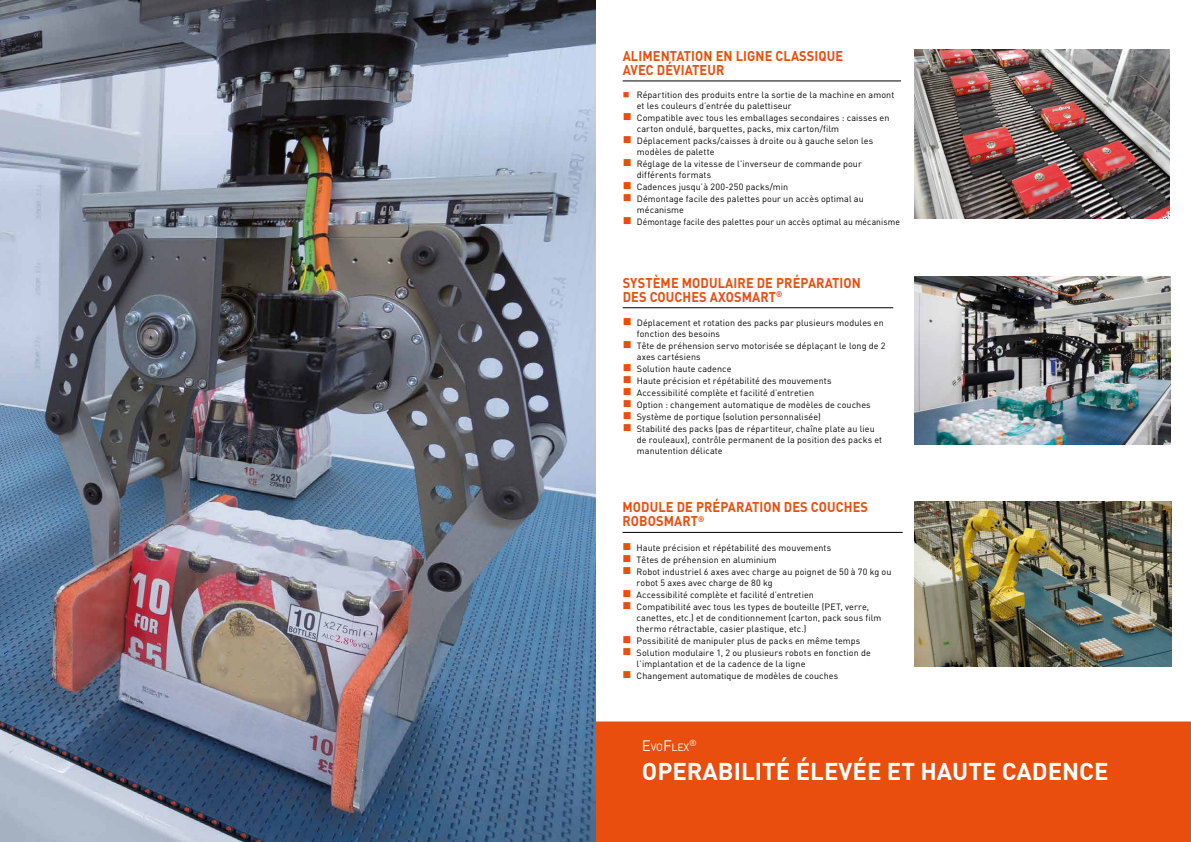
<style>
.page{position:relative;width:1191px;height:842px;background:#fff}
.page>*{position:absolute;margin:0;border:0;box-sizing:border-box;transform-origin:0 0}
.t1{font:700 24px "DINOT";color:#fff}
.t2{font:700 14px/14px "DINOT";letter-spacing:.01em;color:#e94e0f;scale:.91 1}
.t3{font:10.5px "DINOT";color:#fff}
.t4{font:9px/11px "DINOT";letter-spacing:.01em;color:#000}
.t5{font:9px "DINOT";letter-spacing:.01em;color:#000;scale:.95 1}
.t6{font:8.7px "DINOT";color:#fff}
.s1{color:#e94e0f}
.s2{font-size:15px}
</style>
<div class="page">
<div style="left:595px;top:721px;width:596px;height:121px;background:#e94e0f"></div>
<img style="left:914px;top:50px;width:255px;height:169px">
<img style="left:914px;top:277px;width:256px;height:168px">
<img style="left:914px;top:501px;width:257px;height:166px">
<img style="left:0;top:0;width:595px;height:842px">
<hr style="left:622px;top:81px;width:279px;height:1px;background:#000">
<hr style="left:622px;top:307px;width:271px;height:1px;background:#000">
<hr style="left:622px;top:532px;width:280px;height:1px;background:#000">
<h2 class="t2" style="left:623px;top:49px;width:244px">ALIMENTATION EN LIGNE CLASSIQUE<br>AVEC DÉVIATEUR</h2>
<p class="t4" style="left:637px;top:89px;width:259px;text-indent:-14px"><span class="s1">■</span> Répartition des produits entre la sortie de la machine en amont et les couleurs d’entrée du palettiseur</p>
<p class="t4" style="left:637px;top:112px;width:254px;text-indent:-14px"><span class="s1">■</span> Compatible avec tous les emballages secondaires : caisses en carton ondulé, barquettes, packs, mix carton/film</p>
<p class="t4" style="left:637px;top:135px;width:238px;text-indent:-14px"><span class="s1">■</span> Déplacement packs/caisses à droite ou à gauche selon les modèles de palette</p>
<p class="t4" style="left:637px;top:158px;width:226px;text-indent:-14px"><span class="s1">■</span> Réglage de la vitesse de l’inverseur de commande pour différents formats</p>
<p class="t4" style="left:622px;top:181px;width:167px"><span class="s1">■</span> Cadences jusqu’à 200-250 packs/min</p>
<p class="t4" style="left:637px;top:193px;width:228px;text-indent:-14px"><span class="s1">■</span> Démontage facile des palettes pour un accès optimal au mécanisme</p>
<p class="t5" style="left:622px;top:216px;width:293px"><span class="s1">■</span> Démontage facile des palettes pour un accès optimal au mécanisme</p>
<h2 class="t2" style="left:623px;top:275px;width:263px">SYSTÈME MODULAIRE DE PRÉPARATION<br>DES COUCHES AXOSMART<sup>®</sup></h2>
<p class="t4" style="left:637px;top:317px;width:248px;text-indent:-14px"><span class="s1">■</span> Déplacement et rotation des packs par plusieurs modules en fonction des besoins</p>
<p class="t4" style="left:637px;top:340px;width:250px;text-indent:-14px"><span class="s1">■</span> Tête de préhension servo motorisée se déplaçant le long de 2 axes cartésiens</p>
<p class="t4" style="left:622px;top:363px;width:110px"><span class="s1">■</span> Solution haute cadence</p>
<p class="t4" style="left:622px;top:375px;width:210px"><span class="s1">■</span> Haute précision et répétabilité des mouvements</p>
<p class="t4" style="left:622px;top:387px;width:193px"><span class="s1">■</span> Accessibilité complète et facilité d’entretien</p>
<p class="t4" style="left:622px;top:399px;width:249px"><span class="s1">■</span> Option : changement automatique de modèles de couches</p>
<p class="t4" style="left:622px;top:411px;width:200px"><span class="s1">■</span> Système de portique (solution personnalisée)</p>
<p class="t4" style="left:637px;top:423px;width:247px;text-indent:-14px"><span class="s1">■</span> Stabilité des packs (pas de répartiteur, chaîne plate au lieu de rouleaux), contrôle permanent de la position des packs et manutention délicate</p>
<h2 class="t2" style="left:622px;top:500px;width:271px">MODULE DE PRÉPARATION DES COUCHES<br>ROBOSMART<sup>®</sup></h2>
<p class="t4" style="left:622px;top:542px;width:210px"><span class="s1">■</span> Haute précision et répétabilité des mouvements</p>
<p class="t4" style="left:622px;top:554px;width:156px"><span class="s1">■</span> Têtes de préhension en aluminium</p>
<p class="t4" style="left:636px;top:566px;width:256px;text-indent:-14px"><span class="s1">■</span> Robot industriel 6 axes avec charge au poignet de 50 à 70 kg ou robot 5 axes avec charge de 80 kg</p>
<p class="t4" style="left:622px;top:589px;width:193px"><span class="s1">■</span> Accessibilité complète et facilité d’entretien</p>
<p class="t4" style="left:636px;top:601px;width:246px;text-indent:-14px"><span class="s1">■</span> Compatibilité avec tous les types de bouteille (PET, verre, canettes, etc.) et de conditionnement (carton, pack sous film thermo rétractable, casier plastique, etc.)</p>
<p class="t4" style="left:622px;top:635px;width:239px"><span class="s1">■</span> Possibilité de manipuler plus de packs en même temps</p>
<p class="t4" style="left:636px;top:647px;width:236px;text-indent:-14px"><span class="s1">■</span> Solution modulaire 1, 2 ou plusieurs robots en fonction de l’implantation et de la cadence de la ligne</p>
<p class="t4" style="left:622px;top:670px;width:217px"><span class="s1">■</span> Changement automatique de modèles de couches</p>
<p class="t3" style="left:642px;top:741px;width:49px"><span class="s2">E</span>VO<span class="s2">F</span>LEX</p>
<p class="t6" style="left:689px;top:738px;width:9px">®</p>
<h1 class="t1" style="left:642px;top:756px;width:468px">OPERABILITÉ ÉLEVÉE ET HAUTE CADENCE</h1>
</div>
